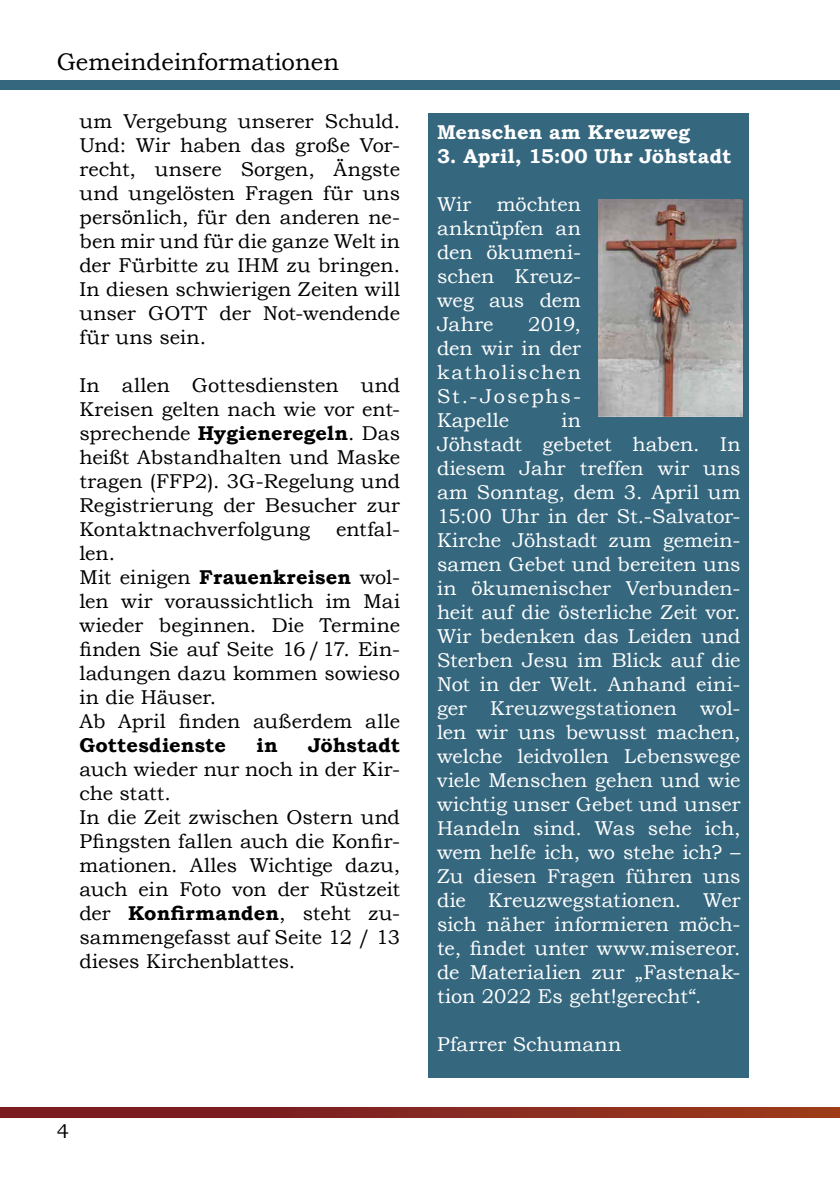
<style>
.page{position:relative;width:840px;height:1191px;background:#fff}
.page>*{position:absolute;margin:0;border:0;box-sizing:border-box;transform-origin:0 0}
.t1{font:24px "Bookman Old Style";color:#000}
.t2{font:20px/24px "Bookman Old Style";color:#000;text-align:justify}
.t3{font:20px/24px "Bookman Old Style";color:#fff;text-align:justify}
.t4{font:700 20px "Bookman Old Style";letter-spacing:.01em;color:#fff}
.t5{font:700 20px "Bookman Old Style";letter-spacing:.005em;color:#000}
.s1{font-weight:700}
</style>
<div class="page">
<div style="left:0;top:80px;width:839px;height:10px;background:#35677e"></div>
<svg style="left:0;top:1107px;width:839px;height:10px"></svg>
<div style="left:428px;top:113px;width:320px;height:964px;background:#35677e"></div>
<img style="left:598px;top:200px;width:144px;height:216px">
<p class="t1" style="left:57px;top:46px;width:284px">Gemeindeinformationen</p>
<p class="t2" style="left:79px;top:109px;width:322px">um Vergebung unserer Schuld.<br>Und: Wir haben das große Vor&shy;recht, unsere Sorgen, Ängste und ungelösten Fragen für uns persönlich, für den anderen ne&shy;ben mir und für die ganze Welt in der Fürbitte zu IHM zu bringen.<br>In diesen schwierigen Zeiten will unser GOTT der Not-wendende für uns sein.</p>
<p class="t2" style="left:79px;top:373px;width:322px">In allen Gottesdiensten und Kreisen gelten nach wie vor ent&shy;sprechende <span class="s1">Hygieneregeln</span>. Das heißt Abstandhalten und Maske tragen (FFP2). 3G-Regelung und Registrierung der Besucher zur Kontaktnachverfolgung</p>
<p class="t2" style="left:336px;top:517px;width:65px">entfal-</p>
<p class="t2" style="left:79px;top:541px;width:322px;text-align:left">len.<br>Mit einigen <span class="s1">Frauenkreisen</span> wol&shy;len wir voraussichtlich im Mai wieder beginnen. Die Termine finden Sie auf Seite 16/17. Ein&shy;ladungen dazu kommen sowieso in die Häuser.<br>Ab April finden außerdem alle</p>
<p class="t5" style="left:79px;top:730px;width:148px">Gottesdienste</p>
<p class="t5" style="left:256px;top:730px;width:23px">in</p>
<p class="t5" style="left:308px;top:730px;width:93px">Jöhstadt</p>
<p class="t2" style="left:79px;top:757px;width:322px;text-align:left">auch wieder nur noch in der Kir&shy;che statt.<br>In die Zeit zwischen Ostern und<br>Pfingsten fallen auch die Konfir&shy;mationen. Alles Wichtige dazu, auch ein Foto von der Rüstzeit der <span class="s1">Konfirmanden</span>, steht zu&shy;sammengefasst auf Seite 12 / 13 dieses Kirchenblattes.</p>
<p class="t2" style="left:57px;top:1119px;width:14px">4</p>
<p class="t4" style="left:437px;top:118px;width:254px">Menschen am Kreuzweg</p>
<p class="t4" style="left:437px;top:142px;width:295px">3. April, 15:00 Uhr Jöhstadt</p>
<p class="t3" style="left:437px;top:192px;width:36px">Wir</p>
<p class="t3" style="left:437px;top:192px;width:145px;text-indent:60px">möchten anknüpfen an den ökumeni&shy;schen Kreuz&shy;weg aus dem Jahre</p>
<p class="t3" style="left:437px;top:312px;width:145px;text-indent:91px">2019, den wir in der katholischen St.-Josephs-Kapelle</p>
<p class="t3" style="left:437px;top:408px;width:305px;text-align:left;text-indent:124px">in<br>Jöhstadt gebetet haben. In diesem Jahr treffen wir uns am Sonntag, dem 3. April um<br>15:00 Uhr in der St.-Salvator-<br>Kirche Jöhstadt zum gemein&shy;samen Gebet und bereiten uns in ökumenischer Verbunden&shy;heit auf die österliche Zeit vor.<br>Wir bedenken das Leiden und<br>Sterben Jesu im Blick auf die<br>Not in der Welt. Anhand eini&shy;ger Kreuzwegstationen wol&shy;len wir uns bewusst machen, welche leidvollen Lebenswege viele Menschen gehen und wie wichtig unser Gebet und unser<br>Handeln sind. Was sehe ich, wem helfe ich, wo stehe ich? –<br>Zu diesen Fragen führen uns die Kreuzwegstationen. Wer sich näher informieren möch&shy;te, findet unter www.misereor. de Materialien zur „Fastenak&shy;tion 2022 Es geht!gerecht“.</p>
<p class="t3" style="left:437px;top:1032px;width:186px">Pfarrer Schumann</p>
</div>
